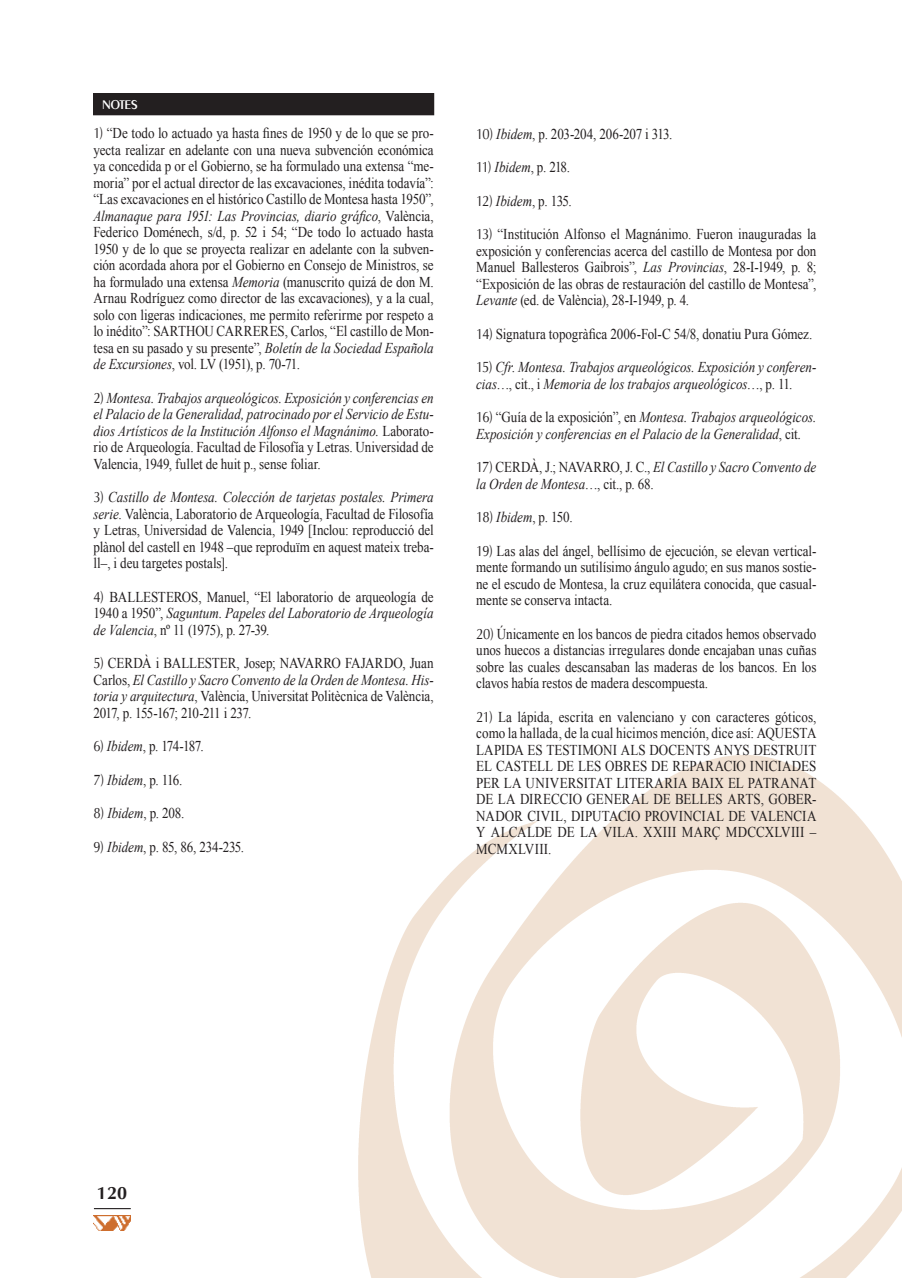
<style>
.page{position:relative;width:910px;height:1280px;background:#fff}
.page>*{position:absolute;margin:0;border:0;box-sizing:border-box;transform-origin:0 0}
.t1{font:700 18px "Ottawa";color:#231f20}
.t2{font:15px/16.5px "Times New Roman";letter-spacing:-.005em;color:#231f20;text-align:justify;scale:.87 1}
.t3{font:italic 15px/16.5px "Times New Roman";letter-spacing:-.005em;color:#231f20;scale:.87 1}
.t4{font:13.5px "Penguin Plain";letter-spacing:-.03em;color:#fff}
.s1{font-family:"Ottawa Plain"}
.s2{font-style:italic}
.s3{font-family:"Ottawa Plain";font-style:normal}
.s4{font-style:normal}
</style>
<div class="page">
<img style="left:94px;top:1216px;width:37px;height:14px">
<hr style="left:94px;top:1208px;width:37px;height:1px;background:#231f20">
<img style="left:359px;top:755px;width:542px;height:523px">
<div style="left:94px;top:94px;width:340px;height:21px;background:#231f20"></div>
<p class="t4" style="left:102px;top:96px;width:37px">NOTES</p>
<p class="t2" style="left:94px;top:125px;width:393px"><span class="s1">1)</span> “De todo lo actuado ya hasta fines de 1950 y de lo que se pro&shy;yecta realizar en adelante con una nueva subvención económica ya concedida p or el Gobierno, se ha formulado una extensa “me&shy;moria” por el actual director de las excavaciones, inédita todavía”: “Las excavaciones en el histórico Castillo de Montesa hasta 1950”, <span class="s2">Almanaque para 1951: Las Provincias, diario gráfico</span>, València, Federico Doménech, s/d, p. 52 i 54; “De todo lo actuado hasta 1950 y de lo que se proyecta realizar en adelante con la subven&shy;ción acordada ahora por el Gobierno en Consejo de Ministros, se ha formulado una extensa <span class="s2">Memoria</span> (manuscrito quizá de don M.<br>Arnau Rodríguez como director de las excavaciones), y a la cual, solo con ligeras indicaciones, me permito referirme por respeto a lo inédito”: SARTHOU CARRERES, Carlos, “El castillo de Mon&shy;tesa en su pasado y su presente”, <span class="s2">Boletín de la Sociedad Española de Excursiones</span>, vol. LV (1951), p. 70-71.</p>
<p class="t3" style="left:94px;top:389px;width:392px;text-align:justify"><span class="s3">2)</span> Montesa. Trabajos arqueológicos. Exposición y conferencias en el Palacio de la Generalidad, patrocinado por el Servicio de Estu&shy;dios Artísticos de la Institución Alfonso el Magnánimo. <span class="s4">Laborato&shy;rio de Arqueología. Facultad de Filosofía y Letras. Universidad de Valencia, 1949, fullet de huit p., sense foliar.</span></p>
<p class="t2" style="left:94px;top:489px;width:392px"><span class="s1">3)</span> <span class="s2">Castillo de Montesa. Colección de tarjetas postales. Primera serie</span>. València, Laboratorio de Arqueología, Facultad de Filosofía y Letras, Universidad de Valencia, 1949 [Inclou: reproducció del plànol del castell en 1948 –que reproduïm en aquest mateix treba&shy;ll–, i deu targetes postals].</p>
<p class="t2" style="left:94px;top:588px;width:392px"><span class="s1">4)</span> BALLESTEROS, Manuel, “El laboratorio de arqueología de 1940 a 1950”, <span class="s2">Saguntum. Papeles del Laboratorio de Arqueología de Valencia</span>, nº 11 (1975), p. 27-39.</p>
<p class="t2" style="left:94px;top:655px;width:392px"><span class="s1">5)</span> CERDÀ i BALLESTER, Josep; NAVARRO FAJARDO, Juan Carlos, <span class="s2">El Castillo y Sacro Convento de la Orden de Montesa. His&shy;toria y arquitectura</span>, València, Universitat Politècnica de València, 2017, p. 155-167; 210-211 i 237.</p>
<p class="t2" style="left:94px;top:738px;width:128px"><span class="s1">6)</span> <span class="s2">Ibidem</span>, p. 174-187.</p>
<p class="t2" style="left:94px;top:771px;width:104px"><span class="s1">7)</span> <span class="s2">Ibidem</span>, p. 116.</p>
<p class="t2" style="left:94px;top:805px;width:106px"><span class="s1">8)</span> <span class="s2">Ibidem</span>, p. 208.</p>
<p class="t2" style="left:94px;top:838px;width:175px"><span class="s1">9)</span> <span class="s2">Ibidem</span>, p. 85, 86, 234-235.</p>
<p class="t2" style="left:476px;top:125px;width:227px"><span class="s1">10)</span> <span class="s2">Ibidem</span>, p. 203-204, 206-207 i 313.</p>
<p class="t2" style="left:476px;top:159px;width:109px"><span class="s1">11)</span> <span class="s2">Ibidem</span>, p. 218.</p>
<p class="t2" style="left:476px;top:192px;width:111px"><span class="s1">12)</span> <span class="s2">Ibidem</span>, p. 135.</p>
<p class="t2" style="left:476px;top:226px;width:392px"><span class="s1">13)</span> “Institución Alfonso el Magnánimo. Fueron inauguradas la exposición y conferencias acerca del castillo de Montesa por don Manuel Ballesteros Gaibrois”, <span class="s2">Las Provincias</span>, 28-I-1949, p. 8; “Exposición de las obras de restauración del castillo de Montesa”, <span class="s2">Levante</span> (ed. de València), 28-I-1949, p. 4.</p>
<p class="t2" style="left:476px;top:325px;width:388px"><span class="s1">14)</span> Signatura topogràfica 2006-Fol-C 54/8, donatiu Pura Gómez.</p>
<p class="t3" style="left:476px;top:359px;width:392px"><span class="s3">15)</span> Cfr<span class="s4">.</span> Montesa. Trabajos arqueológicos. Exposición y conferen&shy;cias<span class="s4">…, cit., i</span> Memoria de los trabajos arqueológicos<span class="s4">…, p. 11.</span></p>
<p class="t3" style="left:476px;top:409px;width:392px"><span class="s3">16)</span> <span class="s4">“Guía de la exposición”, en</span> Montesa. Trabajos arqueológicos.<br>Exposición y conferencias en el Palacio de la Generalidad<span class="s4">, cit</span>.</p>
<p class="t3" style="left:476px;top:459px;width:392px"><span class="s3">17)</span> <span class="s4">CERDÀ, J.; NAVARRO, J. C.,</span> El Castillo y Sacro Convento de la Orden de Montesa<span class="s4">…, cit., p. 68.</span></p>
<p class="t2" style="left:476px;top:509px;width:112px"><span class="s1">18)</span> <span class="s2">Ibidem</span>, p. 150.</p>
<p class="t2" style="left:476px;top:542px;width:392px"><span class="s1">19)</span> Las alas del ángel, bellísimo de ejecución, se elevan vertical&shy;mente formando un sutilísimo ángulo agudo; en sus manos sostie&shy;ne el escudo de Montesa, la cruz equilátera conocida, que casual&shy;mente se conserva intacta.</p>
<p class="t2" style="left:476px;top:625px;width:392px"><span class="s1">20)</span> Únicamente en los bancos de piedra citados hemos observado unos huecos a distancias irregulares donde encajaban unas cuñas sobre las cuales descansaban las maderas de los bancos. En los clavos había restos de madera descompuesta.</p>
<p class="t2" style="left:476px;top:708px;width:392px"><span class="s1">21)</span> La lápida, escrita en valenciano y con caracteres góticos, como la hallada, de la cual hicimos mención, dice así: AQUESTA LAPIDA ES TESTIMONI ALS DOCENTS ANYS DESTRUIT EL CASTELL DE LES OBRES DE REPARACIO INICIADES PER LA UNIVERSITAT LITERARIA BAIX EL PATRANAT DE LA DIRECCIO GENERAL DE BELLES ARTS, GOBER-NADOR CIVIL, DIPUTACIO PROVINCIAL DE VALENCIA Y ALCALDE DE LA VILA. XXIII MARÇ MDCCXLVIII – MCMXLVIII.</p>
<p class="t1" style="left:97px;top:1182px;width:32px">120</p>
</div>
